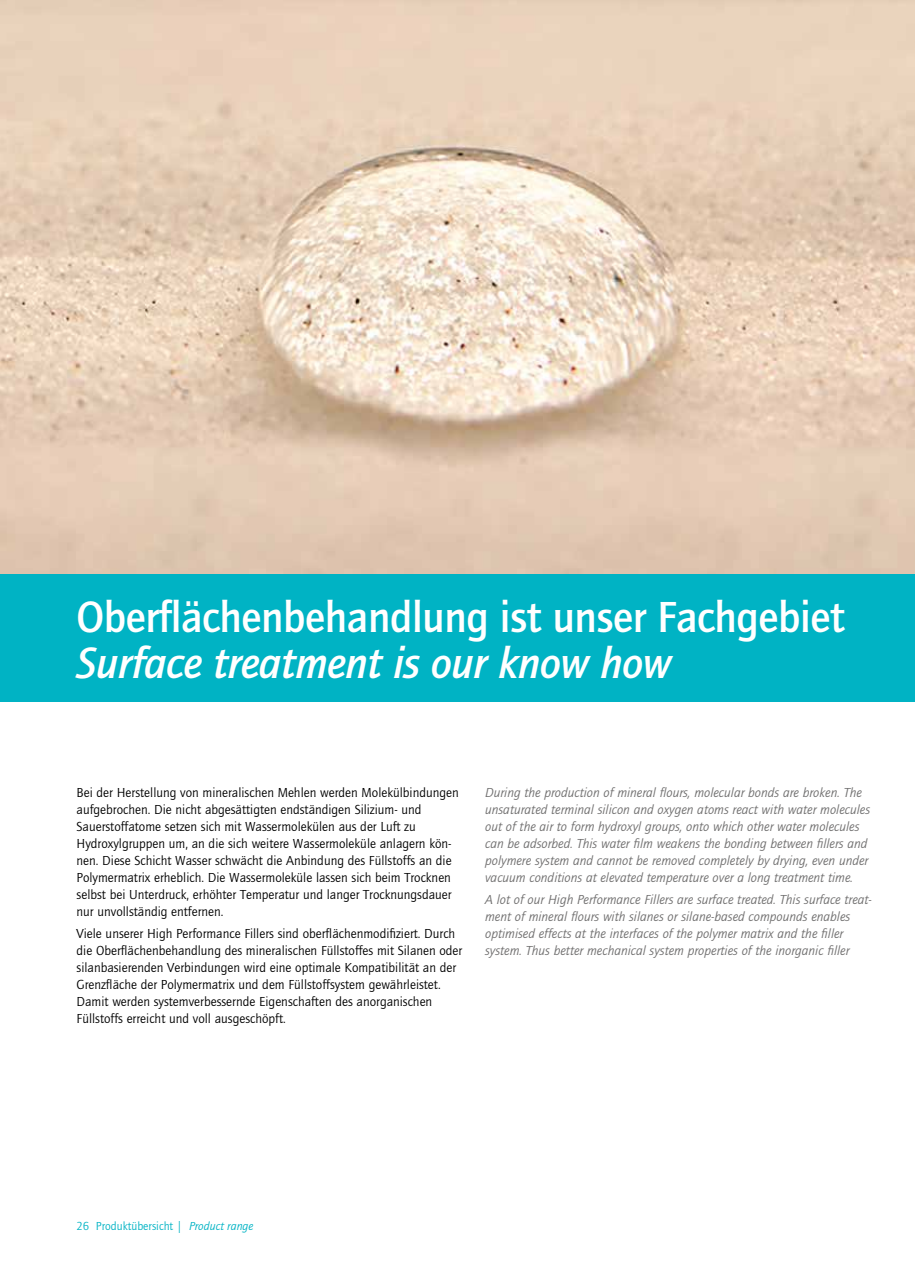
<style>
.page{position:relative;width:915px;height:1285px;background:#fff}
.page>*{position:absolute;margin:0;border:0;box-sizing:border-box;transform-origin:0 0}
.t1{font:500 45px "Quay Sans";letter-spacing:-.01em;color:#fff}
.t2{font:italic 500 45px "Quay Sans";letter-spacing:-.01em;color:#fff}
.t3{font:13.5px/17px "Quay Sans";color:#000}
.t4{font:italic 13.5px/17px "Quay Sans";color:#706f6f}
.t5{font:12px "Quay Sans";color:#00b3c4}
.s1{font-style:italic}
</style>
<div class="page">
<img style="left:0;top:0;width:914px;height:574px">
<div style="left:0;top:574px;width:914px;height:128px;background:#00b3c4"></div>
<h1 class="t1" style="left:77px;top:591px;width:769px">Oberflächenbehandlung ist unser Fachgebiet</h1>
<h1 class="t2" style="left:77px;top:638px;width:596px">Surface treatment is our know how</h1>
<p class="t3" style="left:77px;top:784px;width:383px">Bei der Herstellung von mineralischen Mehlen werden Molekülbindungen aufgebrochen. Die nicht abgesättigten endständigen Silizium- und Sauerstoffatome setzen sich mit Wassermolekülen aus der Luft zu Hydroxylgruppen um, an die sich weitere Wassermoleküle anlagern kön&shy;nen. Diese Schicht Wasser schwächt die Anbindung des Füllstoffs an die Polymermatrix erheblich. Die Wassermoleküle lassen sich beim Trocknen selbst bei Unterdruck, erhöhter Temperatur und langer Trocknungsdauer nur unvollständig entfernen.</p>
<p class="t3" style="left:77px;top:924px;width:387px">Viele unserer High Performance Fillers sind oberflächenmodifiziert. Durch die Oberflächenbehandlung des mineralischen Füllstoffes mit Silanen oder silanbasierenden Verbindungen wird eine optimale Kompatibilität an der Grenzfläche der Polymermatrix und dem Füllstoffsystem gewährleistet.<br>Damit werden systemverbessernde Eigenschaften des anorganischen Füllstoffs erreicht und voll ausgeschöpft.</p>
<p class="t4" style="left:485px;top:784px;width:386px">During the production of mineral flours, molecular bonds are broken. The unsaturated terminal silicon and oxygen atoms react with water molecules out of the air to form hydroxyl groups, onto which other water molecules can be adsorbed. This water film weakens the bonding between fillers and polymere system and cannot be removed completely by drying, even under vacuum conditions at elevated temperature over a long treatment time.</p>
<p class="t4" style="left:485px;top:890px;width:388px">A lot of our High Performance Fillers are surface treated. This surface treat&shy;ment of mineral flours with silanes or silane-based compounds enables optimised effects at the interfaces of the polymer matrix and the filler system. Thus better mechanical system properties of the inorganic filler</p>
<p class="t5" style="left:77px;top:1219px;width:178px">26 Produktübersicht | <span class="s1">Product range</span></p>
</div>
